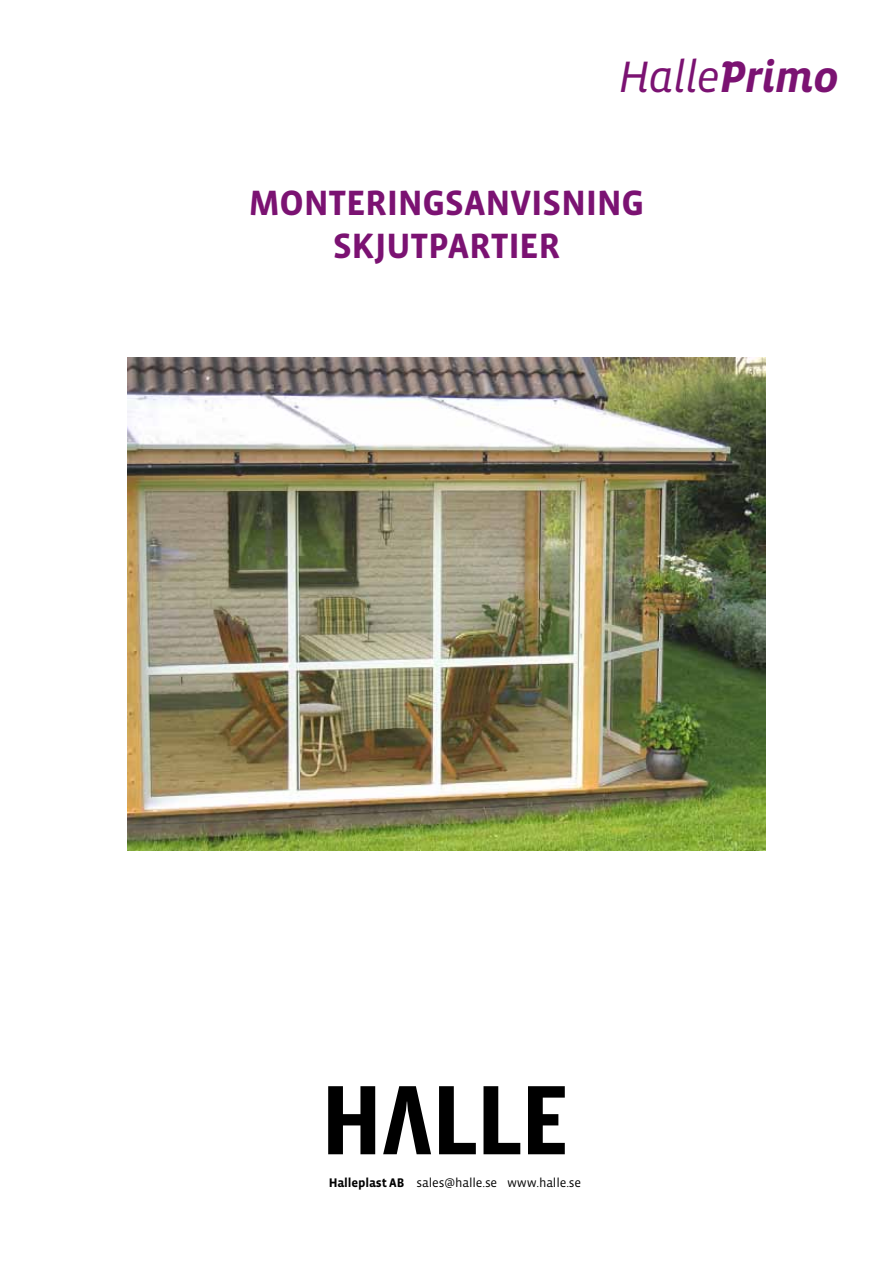
<style>
.page{position:relative;width:893px;height:1263px;background:#fff}
.page>*{position:absolute;margin:0;border:0;box-sizing:border-box;transform-origin:0 0}
.t1{font:italic 45px "Vista Sans OT";letter-spacing:-.025em;color:#7b1272}
.t2{font:700 36px/43.2px "Vista Sans OT";letter-spacing:-.01em;color:#7b1272;text-align:center}
.t3{font:12.75px "Vista Sans OT";letter-spacing:-.01em;color:#000}
.s1{font-weight:700}
</style>
<div class="page">
<svg style="left:328px;top:1086px;width:47px;height:68px"></svg>
<svg style="left:439px;top:1086px;width:37px;height:68px"></svg>
<svg style="left:483px;top:1086px;width:37px;height:68px"></svg>
<svg style="left:528px;top:1086px;width:37px;height:68px"></svg>
<svg style="left:383px;top:1086px;width:48px;height:68px"></svg>
<img style="left:128px;top:357px;width:637px;height:493px">
<h1 class="t1" style="left:619px;top:54px;width:222px">Halle<span class="s1">Primo</span></h1>
<h2 class="t2" style="left:248px;top:182px;width:397px">MONTERINGSANVISNING<br>SKJUTPARTIER</h2>
<p class="t3" style="left:329px;top:1176px;width:254px"><span class="s1">HALLEPLAST AB</span> sales@halle.se www.halle.se</p>
</div>
